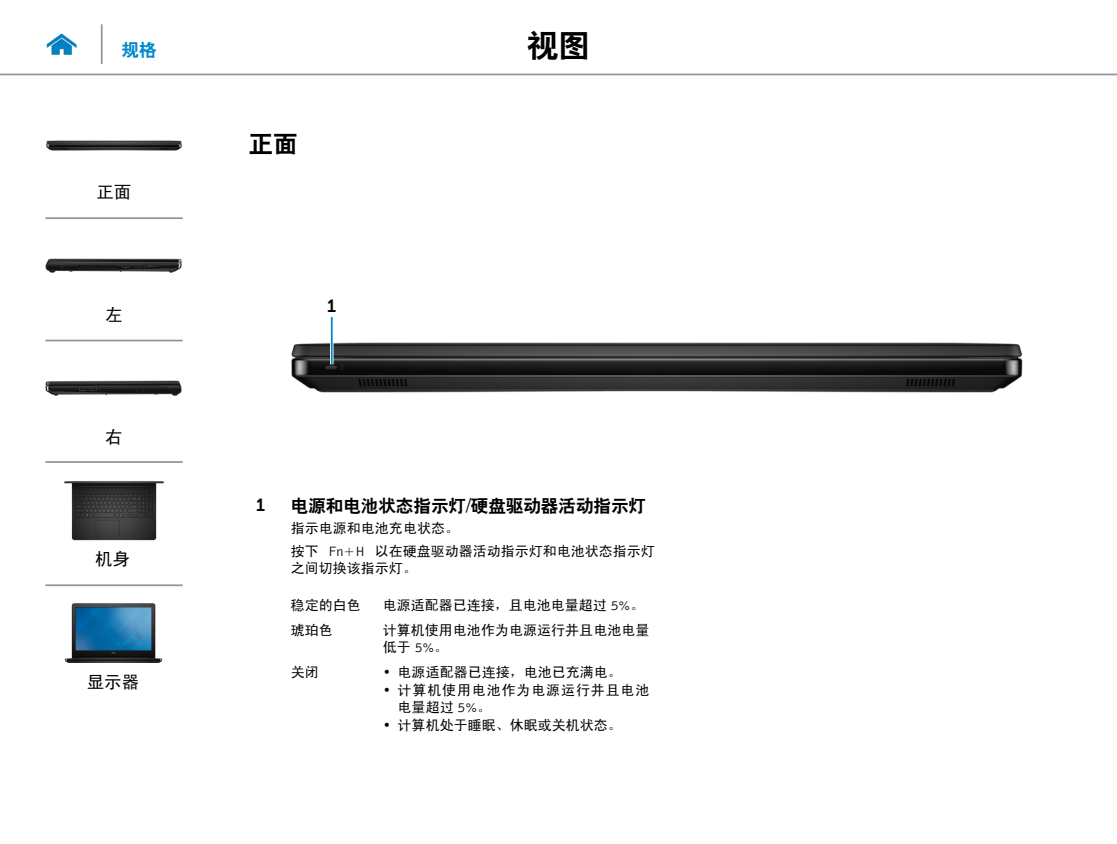
<style>
.page{position:relative;width:1117px;height:844px;background:#fff}
.page>*{position:absolute;margin:0;border:0;box-sizing:border-box;transform-origin:0 0}
.t1{font:31.5px "Heiti CSEG";color:#000}
.Head2{font:24.5px "Heiti CSEG";color:#000}
.Callout_Head{font:17.5px "Heiti CSEG";color:#000}
.t2{font:17.5px "Sim Hei";color:#000}
.Callout-L{font:17.5px "Museo Sans For Dell 700";color:#000}
.Hyperlink{font:17.5px "Heiti CSEG";color:#0087cc}
.Callout_description{font:14px/17.5px "Sim Hei";color:#000}
.Callout_description-2{font:14px/17.5px "Sim Hei";letter-spacing:.06em;color:#000}
.s1{font-family:"Bell Gothic BT";font-weight:900}
.s2{font-family:"Bell Gothic BT"}
</style>
<div class="page">
<hr style="left:0;top:74px;width:1116px;height:1px;background:#939598">
<img style="left:46px;top:33px;width:31px;height:22px">
<img style="left:291px;top:342px;width:732px;height:51px">
<hr style="left:330px;top:317px;width:3px;height:47px;background:#fff">
<hr style="left:331px;top:317px;width:1px;height:47px;background:#0087cc">
<hr style="left:101px;top:24px;width:2px;height:40px;background:#939598">
<img style="left:46px;top:140px;width:136px;height:11px">
<img style="left:45px;top:258px;width:137px;height:15px">
<img style="left:45px;top:380px;width:137px;height:16px">
<img style="left:64px;top:481px;width:100px;height:59px">
<img style="left:65px;top:603px;width:98px;height:59px">
<hr style="left:45px;top:217px;width:138px;height:2px;background:#939598">
<hr style="left:45px;top:339px;width:138px;height:2px;background:#939598">
<hr style="left:45px;top:461px;width:138px;height:2px;background:#939598">
<hr style="left:45px;top:584px;width:138px;height:2px;background:#939598">
<p class="Hyperlink" style="left:122px;top:41px;width:36px">规格</p>
<h1 class="t1" style="left:527px;top:30px;width:64px">视图</h1>
<p class="t2" style="left:96px;top:183px;width:36px">正面</p>
<p class="t2" style="left:105px;top:305px;width:19px">左</p>
<p class="t2" style="left:105px;top:428px;width:19px">右</p>
<p class="t2" style="left:95px;top:550px;width:37px">机身</p>
<p class="t2" style="left:87px;top:673px;width:54px">显示器</p>
<p class="Head2" style="left:249px;top:131px;width:50px">正面</p>
<p class="Callout-L" style="left:327px;top:296px;width:10px">1</p>
<p class="Callout-L" style="left:256px;top:494px;width:10px">1</p>
<p class="Callout_Head" style="left:291px;top:496px;width:356px">电源和电池状态指示灯<span class="s1">/</span>硬盘驱动器活动指示灯</p>
<p class="Callout_description" style="left:291px;top:519px;width:169px">指示电源和电池充电状态。</p>
<p class="Callout_description" style="left:291px;top:541px;width:365px">按下 <span class="s2">Fn+H</span> 以在硬盘驱动器活动指示灯和电池状态指示灯之间切换该指示灯。</p>
<p class="Callout_description" style="left:291px;top:596px;width:71px">稳定的白色</p>
<p class="Callout_description" style="left:382px;top:596px;width:263px">电源适配器已连接，且电池电量超过 <span class="s2">5%</span>。</p>
<p class="Callout_description" style="left:291px;top:621px;width:43px">琥珀色</p>
<p class="Callout_description" style="left:382px;top:621px;width:268px">计算机使用电池作为电源运行并且电池电量低于 <span class="s2">5%</span>。</p>
<p class="Callout_description" style="left:291px;top:663px;width:29px">关闭</p>
<p class="Callout_description" style="left:382px;top:663px;width:240px"><span class="s2">•</span> 电源适配器已连接，电池已充满电。</p>
<p class="Callout_description-2" style="left:397px;top:680px;width:253px;text-indent:-15px"><span class="s2">•</span> 计算机使用电池作为电源运行并且电池电量超过 <span class="s2">5%</span>。</p>
<p class="Callout_description" style="left:382px;top:715px;width:240px"><span class="s2">•</span> 计算机处于睡眠、休眠或关机状态。</p>
</div>
